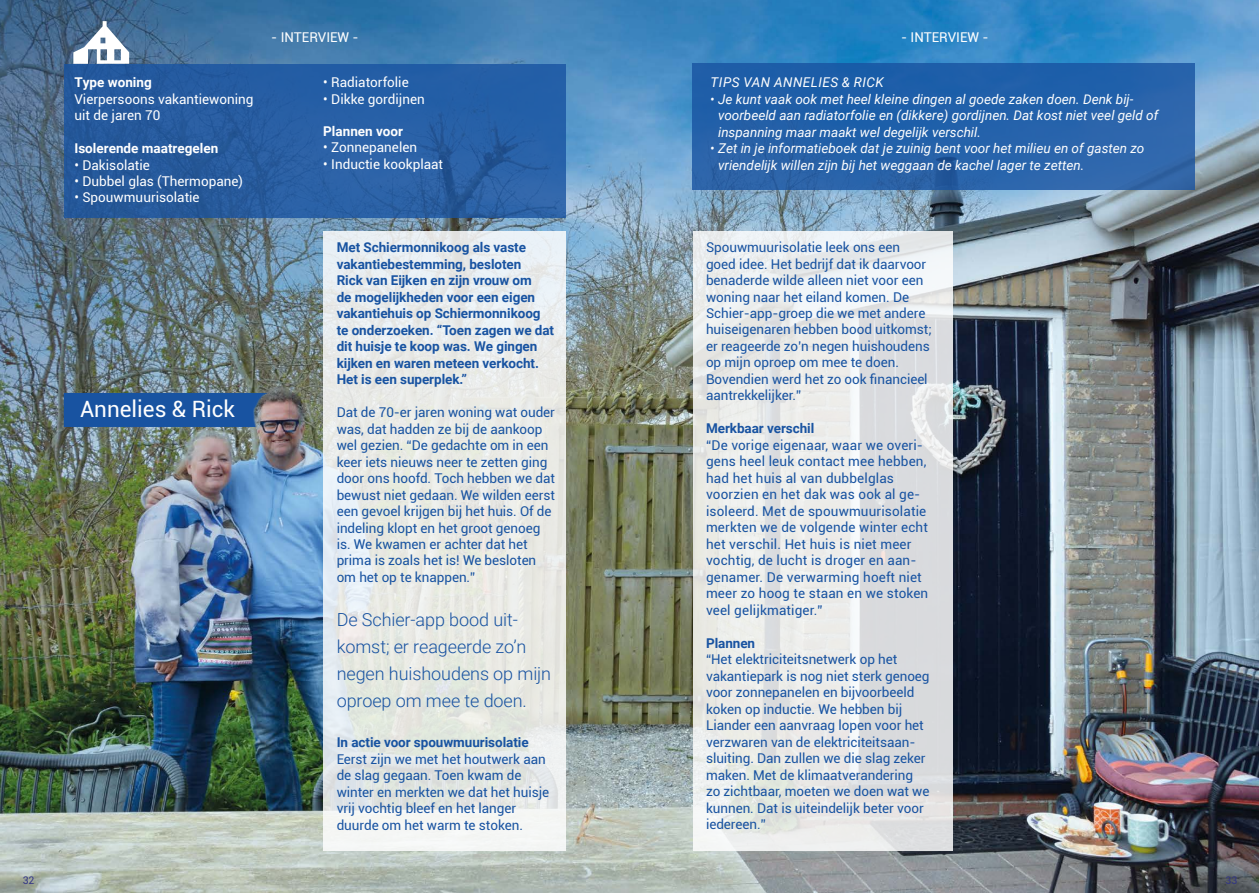
<style>
.page{position:relative;width:1259px;height:893px;background:#fff}
.page>*{position:absolute;margin:0;border:0;box-sizing:border-box;transform-origin:0 0}
.t1{font:22.5px "Roboto";color:#fff}
.t2{font:300 18px/27px "Roboto";letter-spacing:-.005em;color:#1954a2}
.t3{font:13.5px/16.5px "Roboto";letter-spacing:-.005em;color:#1954a2}
.t4{font:700 13.5px/16.5px "Roboto";letter-spacing:-.005em;color:#1954a2}
.t5{font:italic 13.5px/16.5px "Roboto";color:#fff}
.t6{font:13.5px/16.5px "Roboto";color:#fff}
.t7{font:700 13.5px "Roboto";color:#fff}
.t8{font:italic 13.5px "Roboto";letter-spacing:.035em;color:#fff}
.t9{font:10.5px "Roboto";color:#333685}
</style>
<div class="page">
<img style="left:0;top:0;width:1259px;height:893px">
<svg style="left:323px;top:231px;width:243px;height:619px;fill:#e8ebe7"></svg>
<svg style="left:693px;top:231px;width:259px;height:619px;fill:#e9e9e7"></svg>
<div style="left:692px;top:64px;width:503px;height:126px;background:linear-gradient(to right,#205ea7,#2a65ac)"></div>
<svg style="left:64px;top:393px;width:214px;height:34px"></svg>
<svg style="left:64px;top:64px;width:502px;height:154px;fill:#265ea4"></svg>
<svg style="left:73px;top:21px;width:56px;height:43px"></svg>
<p class="t7" style="left:74px;top:73px;width:79px">Type woning</p>
<p class="t6" style="left:74px;top:90px;width:181px">Vierpersoons vakantiewoning uit de jaren 70</p>
<p class="t7" style="left:74px;top:139px;width:145px">Isolerende maatregelen</p>
<p class="t6" style="left:74px;top:156px;width:77px">• Dakisolatie</p>
<p class="t6" style="left:74px;top:172px;width:170px">• Dubbel glas (Thermopane)</p>
<p class="t6" style="left:74px;top:189px;width:127px">• Spouwmuurisolatie</p>
<h1 class="t1" style="left:80px;top:393px;width:156px">Annelies &amp; Rick</h1>
<p class="t6" style="left:271px;top:28px;width:89px">- INTERVIEW -</p>
<p class="t6" style="left:901px;top:28px;width:89px">- INTERVIEW -</p>
<p class="t6" style="left:323px;top:73px;width:87px">• Radiatorfolie</p>
<p class="t6" style="left:323px;top:90px;width:103px">• Dikke gordijnen</p>
<p class="t7" style="left:323px;top:122px;width:81px">Plannen voor</p>
<p class="t6" style="left:323px;top:139px;width:95px">• Zonnepanelen</p>
<p class="t6" style="left:323px;top:155px;width:121px">• Inductie kookplaat</p>
<p class="t4" style="left:337px;top:238px;width:219px">Met Schiermonnikoog als vaste vakantiebestemming, besloten<br>Rick van Eijken en zijn vrouw om<br>de mogelijkheden voor een eigen vakantiehuis op Schiermonnikoog te onderzoeken. “Toen zagen we dat dit huisje te koop was. We gingen kijken en waren meteen verkocht.<br>Het is een superplek.”</p>
<p class="t3" style="left:337px;top:403px;width:220px">Dat de 70-er jaren woning wat ouder was, dat hadden ze bij de aankoop wel gezien. “De gedachte om in een keer iets nieuws neer te zetten ging door ons hoofd. Toch hebben we dat bewust niet gedaan. We wilden eerst een gevoel krijgen bij het huis. Of de indeling klopt en het groot genoeg is. We kwamen er achter dat het prima is zoals het is! We besloten om het op te knappen.”</p>
<h2 class="t2" style="left:337px;top:605px;width:216px">De Schier-app bood uit&shy;komst; er reageerde zo’n negen huishoudens op mijn oproep om mee te doen.</h2>
<p class="t4" style="left:337px;top:733px;width:193px">In actie voor spouwmuurisolatie</p>
<p class="t3" style="left:337px;top:750px;width:214px">Eerst zijn we met het houtwerk aan de slag gegaan. Toen kwam de winter en merkten we dat het huisje vrij vochtig bleef en het langer duurde om het warm te stoken.</p>
<p class="t8" style="left:710px;top:73px;width:175px">TIPS VAN ANNELIES &amp; RICK</p>
<p class="t5" style="left:718px;top:90px;width:442px;text-indent:-8px">• Je kunt vaak ook met heel kleine dingen al goede zaken doen. Denk bij&shy;voorbeeld aan radiatorfolie en (dikkere) gordijnen. Dat kost niet veel geld of inspanning maar maakt wel degelijk verschil.</p>
<p class="t5" style="left:718px;top:139px;width:428px;text-indent:-8px">• Zet in je informatieboek dat je zuinig bent voor het milieu en of gasten zo vriendelijk willen zijn bij het weggaan de kachel lager te zetten.</p>
<p class="t3" style="left:706px;top:238px;width:227px">Spouwmuurisolatie leek ons een goed idee. Het bedrijf dat ik daarvoor benaderde wilde alleen niet voor een woning naar het eiland komen. De Schier-app-groep die we met andere huiseigenaren hebben bood uitkomst; er reageerde zo’n negen huishoudens op mijn oproep om mee te doen.<br>Bovendien werd het zo ook financieel aantrekkelijker.”</p>
<p class="t4" style="left:706px;top:420px;width:110px">Merkbaar verschil</p>
<p class="t3" style="left:706px;top:436px;width:224px">“De vorige eigenaar, waar we overi&shy;gens heel leuk contact mee hebben, had het huis al van dubbelglas voorzien en het dak was ook al ge&shy;ïsoleerd. Met de spouwmuurisolatie merkten we de volgende winter echt het verschil. Het huis is niet meer vochtig, de lucht is droger en aan&shy;genamer. De verwarming hoeft niet meer zo hoog te staan en we stoken veel gelijkmatiger.”</p>
<p class="t4" style="left:706px;top:634px;width:51px">Plannen</p>
<p class="t3" style="left:706px;top:651px;width:225px">“Het elektriciteitsnetwerk op het vakantiepark is nog niet sterk genoeg voor zonnepanelen en bijvoorbeeld koken op inductie. We hebben bij Liander een aanvraag lopen voor het verzwaren van de elektriciteitsaan&shy;sluiting. Dan zullen we die slag zeker maken. Met de klimaatverandering zo zichtbaar, moeten we doen wat we kunnen. Dat is uiteindelijk beter voor iedereen.”</p>
<p class="t9" style="left:23px;top:873px;width:13px">32</p>
<p class="t9" style="left:1225px;top:873px;width:13px">33</p>
</div>
